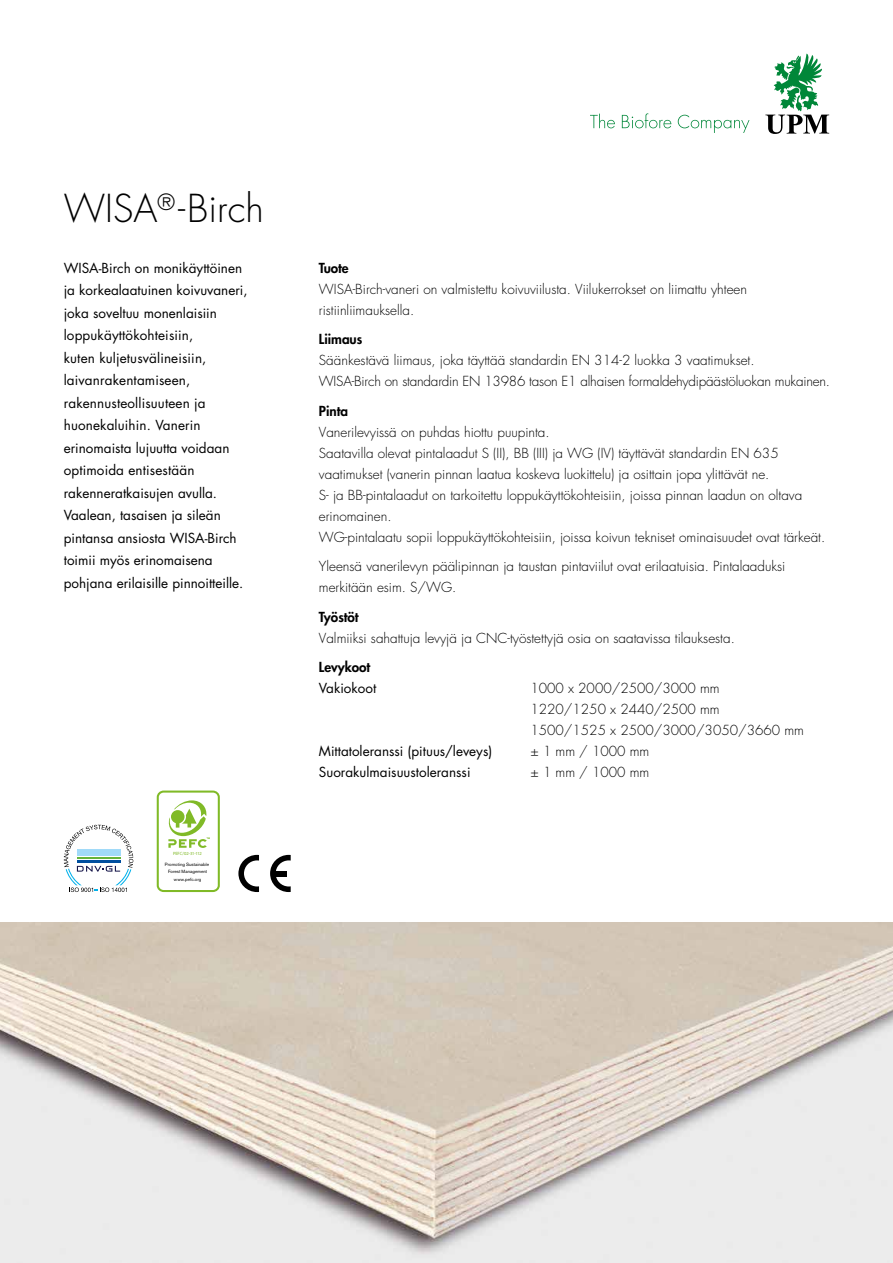
<style>
.page{position:relative;width:893px;height:1263px;background:#fff}
.page>*{position:absolute;margin:0;border:0;box-sizing:border-box;transform-origin:0 0}
.t1{font:300 37.5px "Futura Std";color:#000}
.t2{font:300 13.5px/21px "Futura Std";color:#000}
.t3{font:13.5px/22.5px "Futura Std";color:#000}
.t4{font:800 13.5px "Futura Std";color:#000}
.t5{font:4.65px/6.4px "Akzidenz Grotesk BE";letter-spacing:.005em;color:#000;text-align:center}
.t6{font:300 4.65px "M Arial";letter-spacing:-.01em;color:#80ba27}
</style>
<div class="page">
<img style="left:0;top:923px;width:893px;height:340px">
<svg style="left:765px;top:54px;width:64px;height:80px"></svg>
<svg style="left:590px;top:113px;width:159px;height:20px"></svg>
<svg style="left:238px;top:855px;width:21px;height:37px"></svg>
<svg style="left:270px;top:855px;width:21px;height:37px"></svg>
<div style="left:274px;top:871px;width:13px;height:5px;background:#000"></div>
<div style="left:157px;top:790px;width:63px;height:102px;border:2px solid #80ba27;border-radius:6px"></div>
<svg style="left:168px;top:800px;width:42px;height:48px"></svg>
<svg style="left:64px;top:825px;width:69px;height:67px"></svg>
<h1 class="t1" style="left:64px;top:186px;width:202px">WISA<sup>®</sup> -Birch</h1>
<p class="t3" style="left:64px;top:257px;width:185px">WISA-Birch on monikäyttöinen ja korkealaatuinen koivuvaneri, joka soveltuu monenlaisiin loppukäyttökohteisiin,<br>kuten kuljetusvälineisiin, laivanrakentamiseen, rakennusteollisuuteen ja huonekaluihin. Vanerin erinomaista lujuutta voidaan optimoida entisestään rakenneratkaisujen avulla.<br>Vaalean, tasaisen ja sileän pintansa ansiosta WISA-Birch toimii myös erinomaisena pohjana erilaisille pinnoitteille.</p>
<p class="t6" style="left:173px;top:850px;width:30px">PEFC/02-31-112</p>
<p class="t5" style="left:165px;top:861px;width:46px">Promoting Sustainable<br>Forest Management</p>
<p class="t5" style="left:174px;top:876px;width:29px">www.pefc.org</p>
<p class="t4" style="left:319px;top:259px;width:31px">Tuote</p>
<p class="t2" style="left:319px;top:279px;width:430px">WISA-Birch-vaneri on valmistettu koivuviilusta. Viilukerrokset on liimattu yhteen ristiinliimauksella.</p>
<p class="t4" style="left:319px;top:331px;width:45px">Liimaus</p>
<p class="t2" style="left:319px;top:350px;width:513px">Säänkestävä liimaus, joka täyttää standardin EN 314-2 luokka 3 vaatimukset.<br>WISA-Birch on standardin EN 13986 tason E1 alhaisen formaldehydipäästöluokan mukainen.</p>
<p class="t4" style="left:319px;top:402px;width:31px">Pinta</p>
<p class="t2" style="left:319px;top:422px;width:508px">Vanerilevyissä on puhdas hiottu puupinta.<br>Saatavilla olevat pintalaadut S (II), BB (III) ja WG (IV) täyttävät standardin EN 635 vaatimukset (vanerin pinnan laatua koskeva luokittelu) ja osittain jopa ylittävät ne.<br>S- ja BB-pintalaadut on tarkoitettu loppukäyttökohteisiin, joissa pinnan laadun on oltava erinomainen.<br>WG-pintalaatu sopii loppukäyttökohteisiin, joissa koivun tekniset ominaisuudet ovat tärkeät.</p>
<p class="t2" style="left:319px;top:556px;width:468px">Yleensä vanerilevyn päälipinnan ja taustan pintaviilut ovat erilaatuisia. Pintalaaduksi merkitään esim. S/WG.</p>
<p class="t4" style="left:319px;top:608px;width:41px">Työstöt</p>
<p class="t2" style="left:319px;top:628px;width:417px">Valmiiksi sahattuja levyjä ja CNC-työstettyjä osia on saatavissa tilauksesta.</p>
<p class="t4" style="left:319px;top:659px;width:53px">Levykoot</p>
<p class="t3" style="left:319px;top:677px;width:59px">Vakiokoot</p>
<p class="t2" style="left:530px;top:678px;width:275px">1000 x 2000/2500/3000 mm<br>1220/1250 x 2440/2500 mm<br>1500/1525 x 2500/3000/3050/3660 mm</p>
<p class="t3" style="left:319px;top:740px;width:175px">Mittatoleranssi (pituus/leveys)</p>
<p class="t2" style="left:530px;top:741px;width:120px">± 1 mm / 1000 mm</p>
<p class="t3" style="left:319px;top:761px;width:153px">Suorakulmaisuustoleranssi</p>
<p class="t2" style="left:530px;top:762px;width:120px">± 1 mm / 1000 mm</p>
</div>
